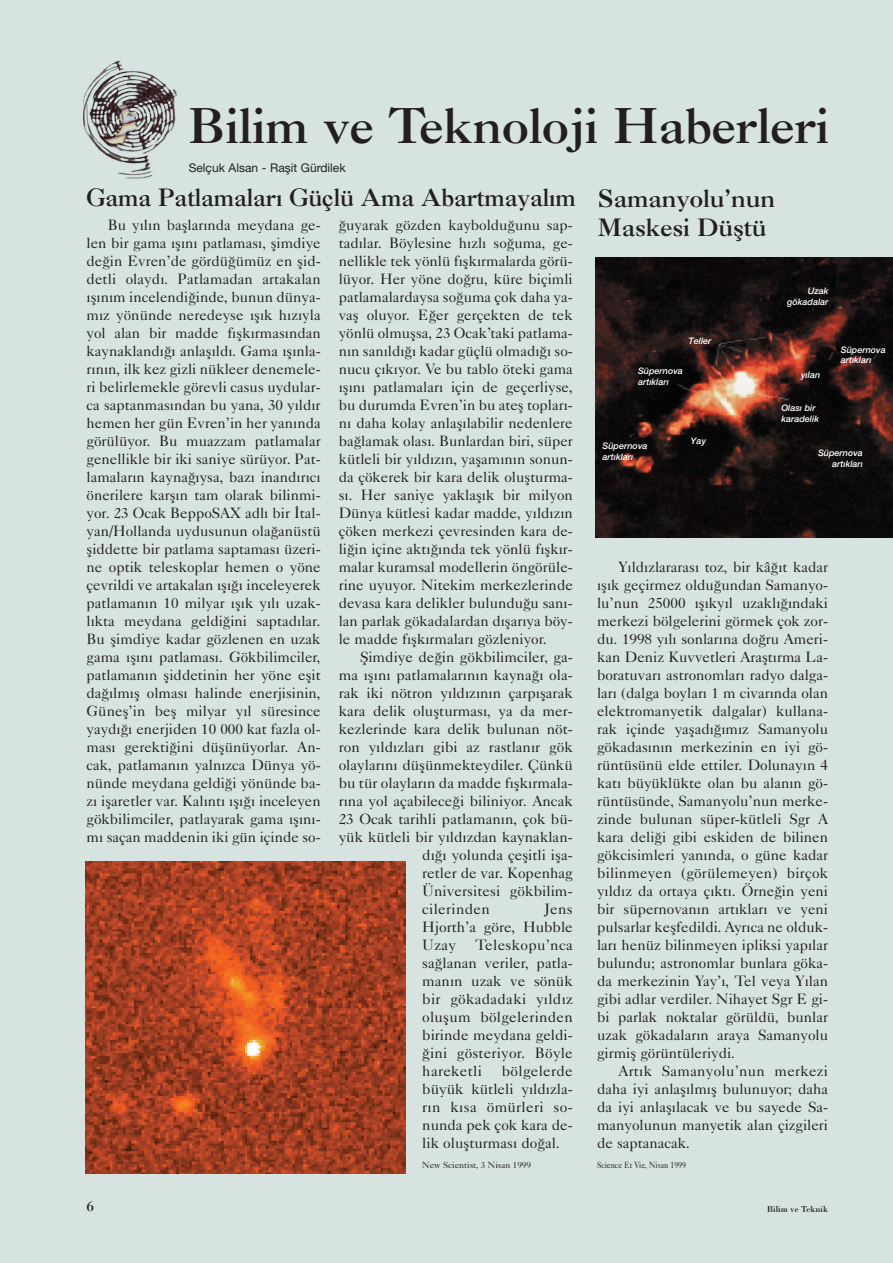
<style>
.page{position:relative;width:893px;height:1263px;background:#fff}
.page>*{position:absolute;margin:0;border:0;box-sizing:border-box;transform-origin:0 0}
.t1{font:48px "Caslon Three";color:#231f20}
.t2{font:24px "Caslon Three";color:#231f20;scale:.95 1}
.t3{font:24px/28.8px "Caslon Three";color:#231f20}
.t4{font:15px/18px "Caslon Five Forty";color:#231f20;text-align:justify}
.t5{font:15px "Caslon Five Forty";letter-spacing:.02em;color:#231f20}
.t6{font:15px "Bodoni";color:#231f20}
.t7{font:12px "Helvetica Neue";color:#231f20}
.t8{font:italic 500 9px/10.8px "Helvetica Neue";color:#fff}
.t9{font:9px "Caslon Five Forty";color:#231f20}
.t10{font:9px "Caslon Five Forty";color:#231f20;scale:.85 1}
.t11{font:9px "Bodoni";color:#231f20}
</style>
<div class="page">
<div style="left:0;top:0;width:892px;height:1263px;background:#d6e3e0"></div>
<img style="left:85px;top:862px;width:320px;height:312px">
<img style="left:595px;top:257px;width:297px;height:281px">
<img style="left:82px;top:60px;width:96px;height:119px">
<h1 class="t1" style="left:188px;top:107px;width:642px">Bilim ve Teknoloji Haberleri</h1>
<p class="t7" style="left:189px;top:163px;width:158px">Selçuk Alsan - Raşit Gürdilek</p>
<h2 class="t2" style="left:87px;top:189px;width:516px">Gama Patlamaları Güçlü Ama Abartmayalım</h2>
<p class="t4" style="left:87px;top:218px;width:236px;text-indent:21px">Bu yılın başlarında meydana ge&shy;len bir gama ışını patlaması, şimdiye değin Evren’de gördüğümüz en şid&shy;detli olaydı. Patlamadan artakalan ışınım incelendiğinde, bunun dünya&shy;mız yönünde neredeyse ışık hızıyla yol alan bir madde fışkırmasından kaynaklandığı anlaşıldı. Gama ışınla&shy;rının, ilk kez gizli nükleer denemele&shy;ri belirlemekle görevli casus uydular&shy;ca saptanmasından bu yana, 30 yıldır hemen her gün Evren’in her yanında görülüyor. Bu muazzam patlamalar genellikle bir iki saniye sürüyor. Pat&shy;lamaların kaynağıysa, bazı inandırıcı önerilere karşın tam olarak bilinmi&shy;yor. 23 Ocak BeppoSAX adlı bir İtal&shy;yan/Hollanda uydusunun olağanüstü şiddette bir patlama saptaması üzeri&shy;ne optik teleskoplar hemen o yöne çevrildi ve artakalan ışığı inceleyerek patlamanın 10 milyar ışık yılı uzak&shy;lıkta meydana geldiğini saptadılar.<br>Bu şimdiye kadar gözlenen en uzak gama ışını patlaması. Gökbilimciler, patlamanın şiddetinin her yöne eşit dağılmış olması halinde enerjisinin, Güneş’in beş milyar yıl süresince yaydığı enerjiden 10 000 kat fazla ol&shy;ması gerektiğini düşünüyorlar. An&shy;cak, patlamanın yalnızca Dünya yö&shy;nünde meydana geldiği yönünde ba&shy;zı işaretler var. Kalıntı ışığı inceleyen gökbilimciler, patlayarak gama ışını&shy;mı saçan maddenin iki gün içinde so-</p>
<p class="t4" style="left:339px;top:218px;width:236px">ğuyarak gözden kaybolduğunu sap&shy;tadılar. Böylesine hızlı soğuma, ge&shy;nellikle tek yönlü fışkırmalarda görü&shy;lüyor. Her yöne doğru, küre biçimli patlamalardaysa soğuma çok daha ya&shy;vaş oluyor. Eğer gerçekten de tek yönlü olmuşsa, 23 Ocak’taki patlama&shy;nın sanıldığı kadar güçlü olmadığı so&shy;nucu çıkıyor. Ve bu tablo öteki gama ışını patlamaları için de geçerliyse, bu durumda Evren’in bu ateş topları&shy;nı daha kolay anlaşılabilir nedenlere bağlamak olası. Bunlardan biri, süper kütleli bir yıldızın, yaşamının sonun&shy;da çökerek bir kara delik oluşturma&shy;sı. Her saniye yaklaşık bir milyon Dünya kütlesi kadar madde, yıldızın çöken merkezi çevresinden kara de&shy;liğin içine aktığında tek yönlü fışkır&shy;malar kuramsal modellerin öngörüle&shy;rine uyuyor. Nitekim merkezlerinde devasa kara delikler bulunduğu sanı&shy;lan parlak gökadalardan dışarıya böy&shy;le madde fışkırmaları gözleniyor.</p>
<p class="t4" style="left:360px;top:650px;width:214px">Şimdiye değin gökbilimciler, ga-</p>
<p class="t4" style="left:339px;top:668px;width:235px">ma ışını patlamalarının kaynağı ola-</p>
<p class="t4" style="left:339px;top:686px;width:235px">rak iki nötron yıldızının çarpışarak</p>
<p class="t4" style="left:339px;top:704px;width:235px">kara delik oluşturması, ya da mer-</p>
<p class="t4" style="left:339px;top:722px;width:236px">kezlerinde kara delik bulunan nöt-</p>
<p class="t4" style="left:339px;top:740px;width:235px">ron yıldızları gibi az rastlanır gök</p>
<p class="t4" style="left:339px;top:758px;width:235px">olaylarını düşünmekteydiler. Çünkü</p>
<p class="t4" style="left:339px;top:776px;width:236px">bu tür olayların da madde fışkırmala-</p>
<p class="t4" style="left:339px;top:794px;width:235px">rına yol açabileceği biliniyor. Ancak</p>
<p class="t4" style="left:339px;top:812px;width:235px">23 Ocak tarihli patlamanın, çok bü-</p>
<p class="t4" style="left:339px;top:830px;width:235px">yük kütleli bir yıldızdan kaynaklan-</p>
<p class="t4" style="left:422px;top:848px;width:152px">dığı yolunda çeşitli işa-</p>
<p class="t4" style="left:422px;top:866px;width:152px">retler de var. Kopenhag</p>
<p class="t4" style="left:422px;top:884px;width:152px">Üniversitesi gökbilim-</p>
<p class="t5" style="left:422px;top:904px;width:69px">cilerinden</p>
<p class="t4" style="left:422px;top:902px;width:152px;text-indent:122px">Jens Hjorth’a göre, Hubble Uzay</p>
<p class="t4" style="left:422px;top:938px;width:152px;text-indent:53px">Teleskopu’nca sağlanan veriler, patla&shy;manın uzak ve sönük bir gökadadaki yıldız oluşum bölgelerinden birinde meydana geldi&shy;ğini gösteriyor. Böyle hareketli</p>
<p class="t4" style="left:422px;top:1064px;width:152px;text-indent:80px">bölgelerde büyük kütleli yıldızla&shy;rın kısa ömürleri so&shy;nunda pek çok kara de&shy;lik oluşturması doğal.</p>
<p class="t9" style="left:422px;top:1162px;width:110px">New Scientist, 3 Nisan 1999</p>
<p class="t6" style="left:87px;top:1201px;width:9px">6</p>
<h2 class="t3" style="left:597px;top:186px;width:179px">Samanyolu’nun<br>Maskesi Düştü</h2>
<p class="t8" style="left:688px;top:336px;width:24px">Teller</p>
<p class="t8" style="left:638px;top:367px;width:46px">Süpernova artıkları</p>
<p class="t8" style="left:787px;top:286px;width:43px;text-align:right">Uzak gökadalar</p>
<p class="t8" style="left:801px;top:371px;width:21px">yılan</p>
<p class="t8" style="left:781px;top:404px;width:39px">Olası bir karadelik</p>
<p class="t8" style="left:840px;top:345px;width:46px">Süpernova artıkları</p>
<p class="t8" style="left:690px;top:436px;width:17px">Yay</p>
<p class="t8" style="left:602px;top:442px;width:46px">Süpernova artıkları</p>
<p class="t8" style="left:818px;top:448px;width:46px;text-align:right">Süpernova artıkları</p>
<p class="t4" style="left:597px;top:560px;width:232px;text-indent:21px">Yıldızlararası toz, bir kâğıt kadar ışık geçirmez olduğundan Samanyo&shy;lu’nun 25000 ışıkyıl uzaklığındaki merkezi bölgelerini görmek çok zor&shy;du. 1998 yılı sonlarına doğru Ameri&shy;kan Deniz Kuvvetleri Araştırma La&shy;boratuvarı astronomları radyo dalga&shy;ları (dalga boyları 1 m civarında olan elektromanyetik dalgalar) kullana&shy;rak içinde yaşadığımız Samanyolu gökadasının merkezinin en iyi gö&shy;rüntüsünü elde ettiler. Dolunayın 4 katı büyüklükte olan bu alanın gö&shy;rüntüsünde, Samanyolu’nun merke&shy;zinde bulunan süper-kütleli Sgr A kara deliği gibi eskiden de bilinen gökcisimleri yanında, o güne kadar bilinmeyen (görülemeyen) birçok yıldız da ortaya çıktı. Örneğin yeni bir süpernovanın artıkları ve yeni pulsarlar keşfedildi. Ayrıca ne olduk&shy;ları henüz bilinmeyen ipliksi yapılar bulundu; astronomlar bunlara göka&shy;da merkezinin Yay’ı, Tel veya Yılan gibi adlar verdiler. Nihayet Sgr E gi&shy;bi parlak noktalar görüldü, bunlar uzak gökadaların araya Samanyolu girmiş görüntüleriydi.</p>
<p class="t4" style="left:597px;top:1064px;width:232px;text-indent:21px">Artık Samanyolu’nun merkezi daha iyi anlaşılmış bulunuyor; daha da iyi anlaşılacak ve bu sayede Sa&shy;manyolunun manyetik alan çizgileri de saptanacak.</p>
<p class="t10" style="left:597px;top:1162px;width:106px">Science Et Vie, Nisan 1999</p>
<p class="t11" style="left:767px;top:1206px;width:62px">Bilim ve Teknik</p>
</div>
